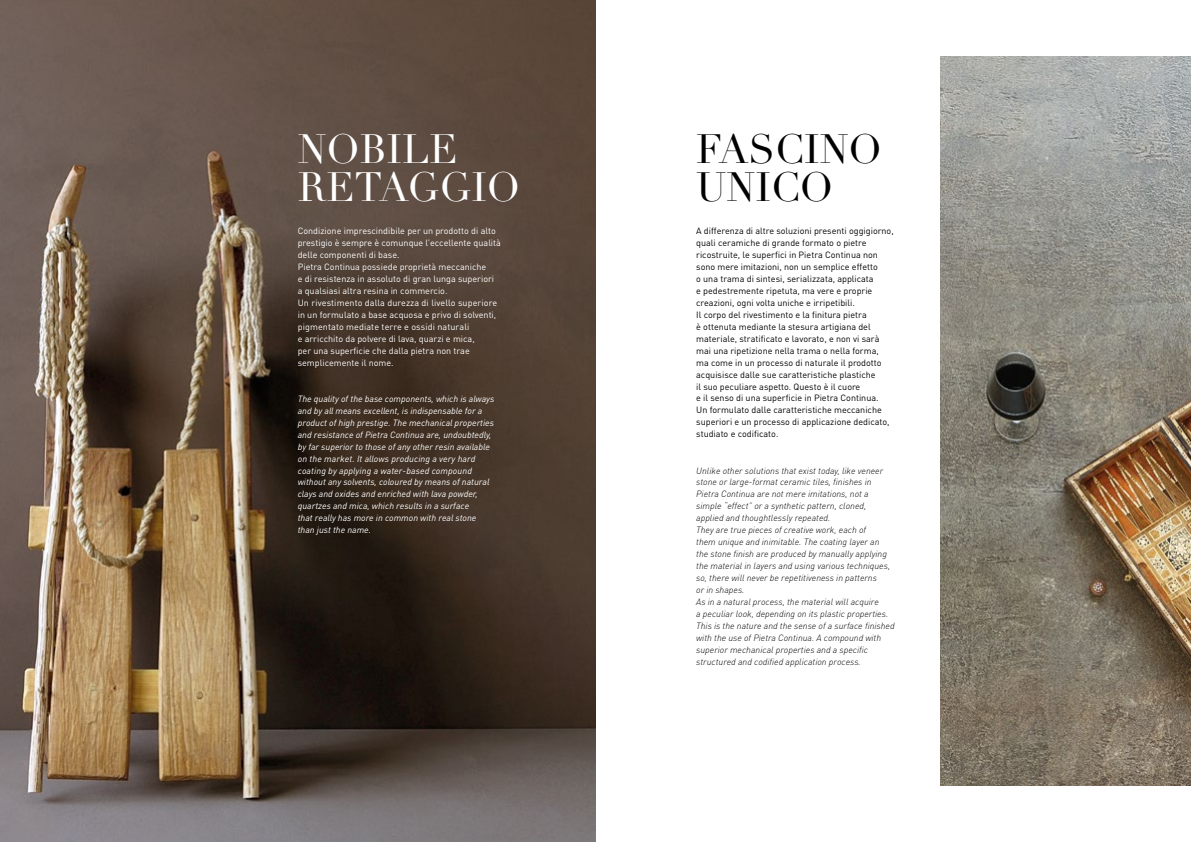
<style>
.page{position:relative;width:1191px;height:842px;background:#fff}
.page>*{position:absolute;margin:0;border:0;box-sizing:border-box;transform-origin:0 0}
.t1{font:40px/38px "Didot";color:#fff}
.t2{font:40px/38px "Didot";color:#000}
.t3{font:9px/12px "FFDIN Pro";color:#000}
.t4{font:italic 300 9px/12px "FFDIN Pro";color:#000}
.t5{font:italic 9px/12px "FFDIN Pro";color:#fff}
.t6{font:9px/12px "FFDIN Pro";color:#fff}
</style>
<div class="page">
<img style="left:0;top:0;width:595px;height:842px">
<img style="left:940px;top:57px;width:251px;height:728px">
<h1 class="t1" style="left:298px;top:131px;width:158px">NOBILE<br>RETA</h1>
<h1 class="t1" style="left:407px;top:169px;width:88px">GGIO</h1>
<p class="t6" style="left:298px;top:223px;width:205px">Condizione imprescindibile per un prodotto di alto prestigio è sempre è comunque l’eccellente qualità delle componenti di base.<br>Pietra Continua possiede proprietà meccaniche<br>e di resistenza in assoluto di gran lunga superiori a qualsiasi altra resina in commercio.<br>Un rivestimento dalla durezza di livello superiore in un formulato a base acquosa e privo di solventi, pigmentato mediate terre e ossidi naturali<br>e arricchito da polvere di lava, quarzi e mica,<br>per una superficie che dalla pietra non trae semplicemente il nome.</p>
<p class="t5" style="left:298px;top:391px;width:198px">The quality of the base components, which is always and by all means excellent, is indispensable for a product of high prestige. The mechanical properties and resistance of Pietra Continua are, undoubtedly, by far superior to those of any other resin available on the market. It allows producing a very hard coating by applying a water-based compound without any solvents, coloured by means of natural clays and oxides and enriched with lava powder, quartzes and mica, which results in a surface<br>that really has more in common with real stone than just the name.</p>
<h1 class="t2" style="left:696px;top:131px;width:106px">FASCINO<br>UNICO</h1>
<p class="t3" style="left:696px;top:223px;width:199px">A differenza di altre soluzioni presenti oggigiorno, quali ceramiche di grande formato o pietre ricostruite, le superfici in Pietra Continua non sono mere imitazioni, non un semplice effetto<br>o una trama di sintesi, serializzata, applicata<br>e pedestremente ripetuta, ma vere e proprie creazioni, ogni volta uniche e irripetibili.<br>Il corpo del rivestimento e la finitura pietra<br>è ottenuta mediante la stesura artigiana del materiale, stratificato e lavorato, e non vi sarà mai una ripetizione nella trama o nella forma,<br>ma come in un processo di naturale il prodotto acquisisce dalle sue caratteristiche plastiche<br>il suo peculiare aspetto. Questo è il cuore<br>e il senso di una superficie in Pietra Continua.<br>Un formulato dalle caratteristiche meccaniche superiori e un processo di applicazione dedicato, studiato e codificato.</p>
<p class="t4" style="left:696px;top:463px;width:200px">Unlike other solutions that exist today, like veneer stone or large-format ceramic tiles, finishes in Pietra Continua are not mere imitations, not a simple “effect” or a synthetic pattern, cloned, applied and thoughtlessly repeated.<br>They are true pieces of creative work, each of<br>them unique and inimitable. The coating layer an<br>the stone finish are produced by manually applying the material in layers and using various techniques, so, there will never be repetitiveness in patterns<br>or in shapes.<br>As in a natural process, the material will acquire<br>a peculiar look, depending on its plastic properties.<br>This is the nature and the sense of a surface finished with the use of Pietra Continua. A compound with superior mechanical properties and a specific structured and codified application process.</p>
</div>
